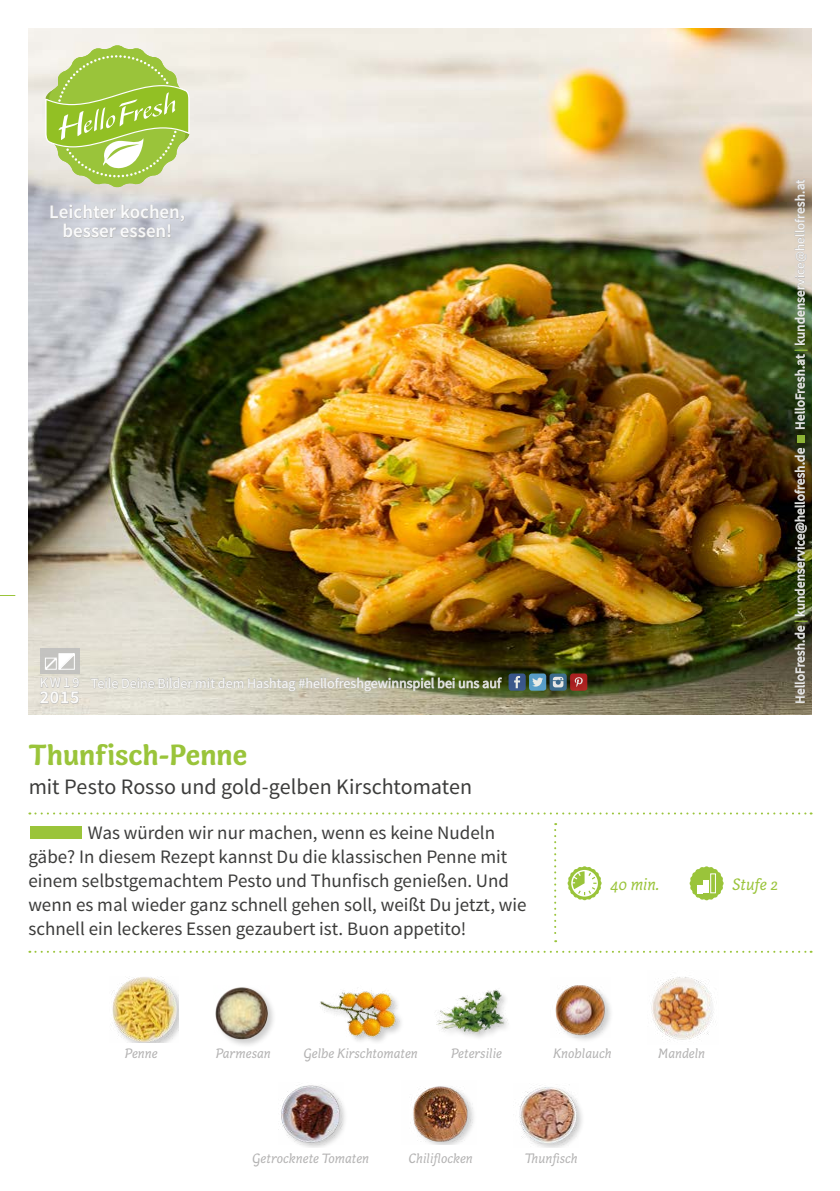
<style>
.page{position:relative;width:840px;height:1191px;background:#fff}
.page>*{position:absolute;margin:0;border:0;box-sizing:border-box;transform-origin:0 0}
.FRONT_Recipe_Title{font:700 30px "Capucine Basic";letter-spacing:-.005em;color:#9ac43a}
.FRONT_Recipe_Subtitl{font:22px "Source Sans Pro";letter-spacing:-.005em;color:#3c3c3b}
.FRONT___BACK_Running{font:19px/24px "Source Sans Pro";color:#3c3c3b}
.t1{font:600 19px/19px "Source Sans Pro";color:#fff;text-align:center}
.t2{font:600 18px "Source Sans Pro";color:#fff}
.FRONT_Icons{font:italic 17px "Capucine Basic";color:#9ac43a}
.FRONT_ingredients{font:italic 14px "Capucine Basic";color:#b3b2b2}
.t3{font:14px "Source Sans Pro";color:#fff}
.t4{font:13px "Source Sans Pro";letter-spacing:.02em;color:#fff}
.s1{font-weight:700;color:#9ac43a}
</style>
<div class="page">
<img style="left:28px;top:28px;width:783px;height:686px">
<div style="left:40px;top:648px;width:39px;height:26px;background:#c3c3c0"></div>
<svg style="left:29px;top:812px;width:782px;height:2px"></svg>
<svg style="left:554px;top:823px;width:2px;height:119px"></svg>
<svg style="left:29px;top:950px;width:782px;height:2px"></svg>
<svg style="left:39px;top:653px;width:41px;height:51px"></svg>
<svg style="left:50px;top:204px;width:135px;height:48px"></svg>
<svg style="left:90px;top:673px;width:412px;height:24px"></svg>
<div style="left:508px;top:673px;width:17px;height:17px;background:#39568b;border-radius:3px"></div>
<svg style="left:514px;top:676px;width:6px;height:12px"></svg>
<svg style="left:549px;top:673px;width:17px;height:17px"></svg>
<svg style="left:552px;top:677px;width:11px;height:10px"></svg>
<div style="left:528px;top:673px;width:18px;height:17px;background:#589dc8;border-radius:3px"></div>
<svg style="left:532px;top:677px;width:11px;height:9px"></svg>
<svg style="left:569px;top:673px;width:18px;height:17px"></svg>
<svg style="left:574px;top:677px;width:8px;height:10px"></svg>
<svg style="left:0;top:595px;width:15px;height:1px"></svg>
<svg style="left:45px;top:45px;width:144px;height:143px"></svg>
<svg style="left:793px;top:625px;width:12px;height:78px"></svg>
<img style="left:793px;top:447px;width:13px;height:170px">
<div style="left:796px;top:435px;width:7px;height:8px;background:#8db435"></div>
<svg style="left:793px;top:353px;width:12px;height:76px"></svg>
<svg style="left:793px;top:178px;width:13px;height:167px"></svg>
<svg style="left:567px;top:866px;width:34px;height:34px"></svg>
<svg style="left:689px;top:866px;width:34px;height:34px"></svg>
<div style="left:710px;top:873px;width:5px;height:20px;border:1px solid #fff"></div>
<div style="left:30px;top:826px;width:52px;height:12px;background:#9ac43a"></div>
<img style="left:112px;top:977px;width:67px;height:65px">
<div style="left:214px;top:985px;width:62px;height:63px;background:#000;opacity:.2"></div>
<img style="left:214px;top:985px;width:55px;height:57px">
<img style="left:436px;top:989px;width:72px;height:49px">
<div style="left:554px;top:983px;width:60px;height:60px;background:#000;opacity:.2"></div>
<img style="left:554px;top:983px;width:56px;height:54px">
<img style="left:651px;top:977px;width:63px;height:64px">
<div style="left:281px;top:1084px;width:66px;height:63px;background:#000;opacity:.2"></div>
<img style="left:281px;top:1084px;width:62px;height:61px">
<img style="left:410px;top:1086px;width:64px;height:59px">
<div style="left:518px;top:1085px;width:67px;height:62px;background:#000;opacity:.2"></div>
<img style="left:518px;top:1084px;width:59px;height:63px">
<img style="left:320px;top:990px;width:81px;height:52px">
<p class="t1" style="left:50px;top:203px;width:137px">Leichter kochen, besser essen!</p>
<p class="t3" style="left:40px;top:674px;width:41px">KW19</p>
<p class="t2" style="left:40px;top:686px;width:41px">2015</p>
<p class="t3" style="left:91px;top:674px;width:411px">Teile Deine Bilder mit dem Hashtag #hellofreshgewinnspiel bei uns auf</p>
<p class="FRONT_Recipe_Title" style="left:29px;top:731px;width:220px">Thunfisch-Penne</p>
<p class="FRONT_Recipe_Subtitl" style="left:29px;top:772px;width:444px">mit Pesto Rosso und gold-gelben Kirschtomaten</p>
<p class="FRONT___BACK_Running" style="left:28px;top:820px;width:499px;text-indent:59px">Was würden wir nur machen, wenn es keine Nudeln gäbe? In diesem Rezept kannst Du die klassischen Penne mit einem selbstgemachtem Pesto und Thunfisch genießen. Und wenn es mal wieder ganz schnell gehen soll, weißt Du jetzt, wie schnell ein leckeres Essen gezaubert ist. Buon appetito!</p>
<p class="t4" style="left:791px;top:430px;width:252px;rotate:-90deg">HelloFresh.at <span class="s1">|</span> kundenservice@hellofresh.at</p>
<p class="t4" style="left:791px;top:703px;width:257px;rotate:-90deg">HelloFresh.de <span class="s1">|</span> kundenservice@hellofresh.de</p>
<p class="FRONT_Icons" style="left:609px;top:871px;width:51px">40 min.</p>
<p class="FRONT_Icons" style="left:731px;top:871px;width:47px">Stufe 2</p>
<p class="FRONT_ingredients" style="left:125px;top:1042px;width:34px">Penne</p>
<p class="FRONT_ingredients" style="left:215px;top:1042px;width:57px">Parmesan</p>
<p class="FRONT_ingredients" style="left:303px;top:1042px;width:116px">Gelbe Kirschtomaten</p>
<p class="FRONT_ingredients" style="left:451px;top:1042px;width:52px">Petersilie</p>
<p class="FRONT_ingredients" style="left:553px;top:1042px;width:60px">Knoblauch</p>
<p class="FRONT_ingredients" style="left:657px;top:1042px;width:49px">Mandeln</p>
<p class="FRONT_ingredients" style="left:252px;top:1148px;width:118px">Getrocknete Tomaten</p>
<p class="FRONT_ingredients" style="left:408px;top:1148px;width:66px">Chiliflocken</p>
<p class="FRONT_ingredients" style="left:524px;top:1148px;width:54px">Thunfisch</p>
</div>
